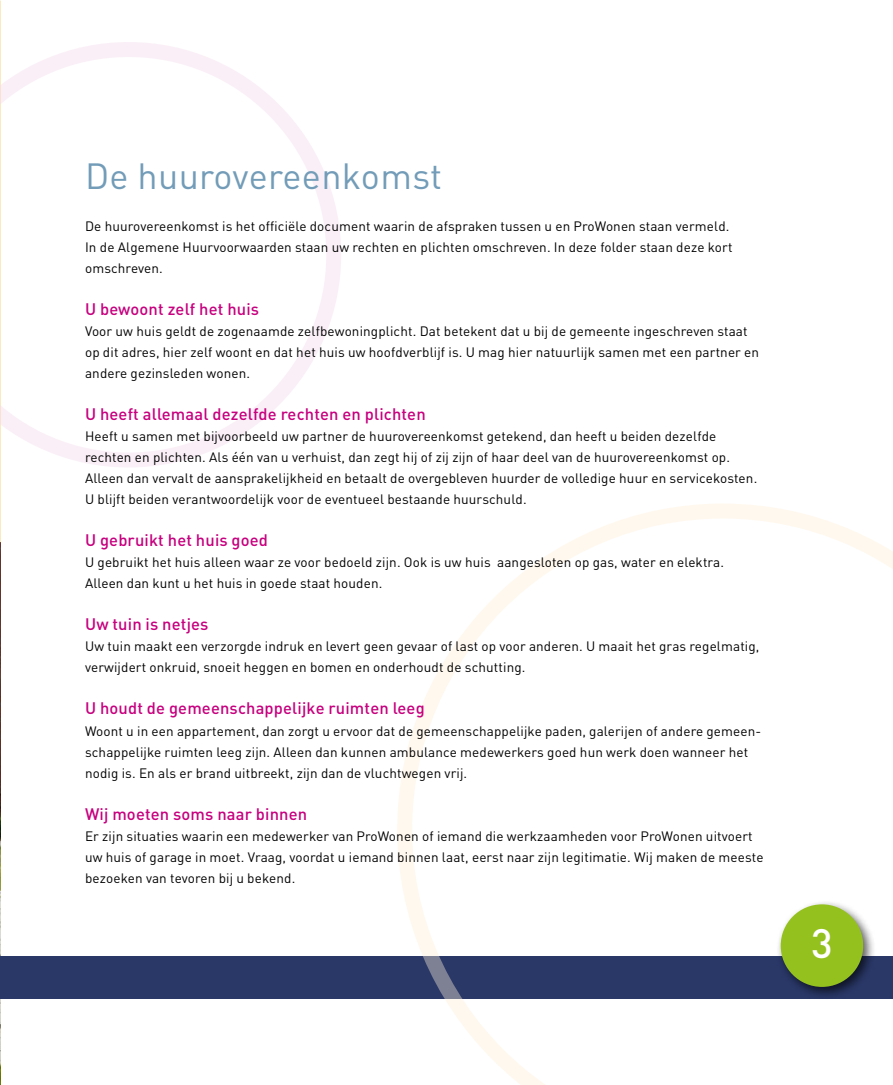
<style>
.page{position:relative;width:893px;height:1085px;background:#fff}
.page>*{position:absolute;margin:0;border:0;box-sizing:border-box;transform-origin:0 0}
.t1{font:500 40.5px "DIN";color:#fff}
.t2{font:36px "DIN";letter-spacing:.01em;color:#729cb8}
.t3{font:500 16.5px "DIN";letter-spacing:.01em;color:#c7017f}
.t4{font:13.5px/21px "DIN";letter-spacing:.01em;color:#000}
</style>
<div class="page">
<img style="left:0;top:542px;width:1px;height:542px">
<svg style="left:0;top:42px;width:341px;height:425px"></svg>
<div style="left:0;top:956px;width:893px;height:42px;background:#2a3868"></div>
<svg style="left:397px;top:504px;width:496px;height:580px"></svg>
<div style="left:776px;top:899px;width:100px;height:100px;background:#000;opacity:.65"></div>
<div style="left:781px;top:904px;width:82px;height:82px;background:#95c11f;border-radius:50%"></div>
<h2 class="t2" style="left:85px;top:154px;width:359px">De huurovereenkomst</h2>
<p class="t4" style="left:85px;top:215px;width:649px">De huurovereenkomst is het officiële document waarin de afspraken tussen u en ProWonen staan vermeld.<br>In de Algemene Huurvoorwaarden staan uw rechten en plichten omschreven. In deze folder staan deze kort omschreven.</p>
<p class="t3" style="left:85px;top:299px;width:176px">U bewoont zelf het huis</p>
<p class="t4" style="left:85px;top:320px;width:676px">Voor uw huis geldt de zogenaamde zelfbewoningplicht. Dat betekent dat u bij de gemeente ingeschreven staat op dit adres, hier zelf woont en dat het huis uw hoofdverblijf is. U mag hier natuurlijk samen met een partner en andere gezinsleden wonen.</p>
<p class="t3" style="left:85px;top:404px;width:342px">U heeft allemaal dezelfde rechten en plichten</p>
<p class="t4" style="left:85px;top:425px;width:674px">Heeft u samen met bijvoorbeeld uw partner de huurovereenkomst getekend, dan heeft u beiden dezelfde rechten en plichten. Als één van u verhuist, dan zegt hij of zij zijn of haar deel van de huurovereenkomst op.<br>Alleen dan vervalt de aansprakelijkheid en betaalt de overgebleven huurder de volledige huur en servicekosten.<br>U blijft beiden verantwoordelijk voor de eventueel bestaande huurschuld.</p>
<p class="t3" style="left:85px;top:530px;width:185px">U gebruikt het huis goed</p>
<p class="t4" style="left:85px;top:551px;width:641px">U gebruikt het huis alleen waar ze voor bedoeld zijn. Ook is uw huis aangesloten op gas, water en elektra.<br>Alleen dan kunt u het huis in goede staat houden.</p>
<p class="t3" style="left:85px;top:614px;width:125px">Uw tuin is netjes</p>
<p class="t4" style="left:85px;top:635px;width:676px">Uw tuin maakt een verzorgde indruk en levert geen gevaar of last op voor anderen. U maait het gras regelmatig, verwijdert onkruid, snoeit heggen en bomen en onderhoudt de schutting.</p>
<p class="t3" style="left:85px;top:698px;width:341px">U houdt de gemeenschappelijke ruimten leeg</p>
<p class="t4" style="left:85px;top:719px;width:678px">Woont u in een appartement, dan zorgt u ervoor dat de gemeenschappelijke paden, galerijen of andere gemeen&shy;schappelijke ruimten leeg zijn. Alleen dan kunnen ambulance medewerkers goed hun werk doen wanneer het nodig is. En als er brand uitbreekt, zijn dan de vluchtwegen vrij.</p>
<p class="t3" style="left:85px;top:803px;width:224px">Wij moeten soms naar binnen</p>
<p class="t4" style="left:85px;top:824px;width:680px">Er zijn situaties waarin een medewerker van ProWonen of iemand die werkzaamheden voor ProWonen uitvoert uw huis of garage in moet. Vraag, voordat u iemand binnen laat, eerst naar zijn legitimatie. Wij maken de meeste bezoeken van tevoren bij u bekend.</p>
<h1 class="t1" style="left:811px;top:917px;width:23px">3</h1>
</div>
